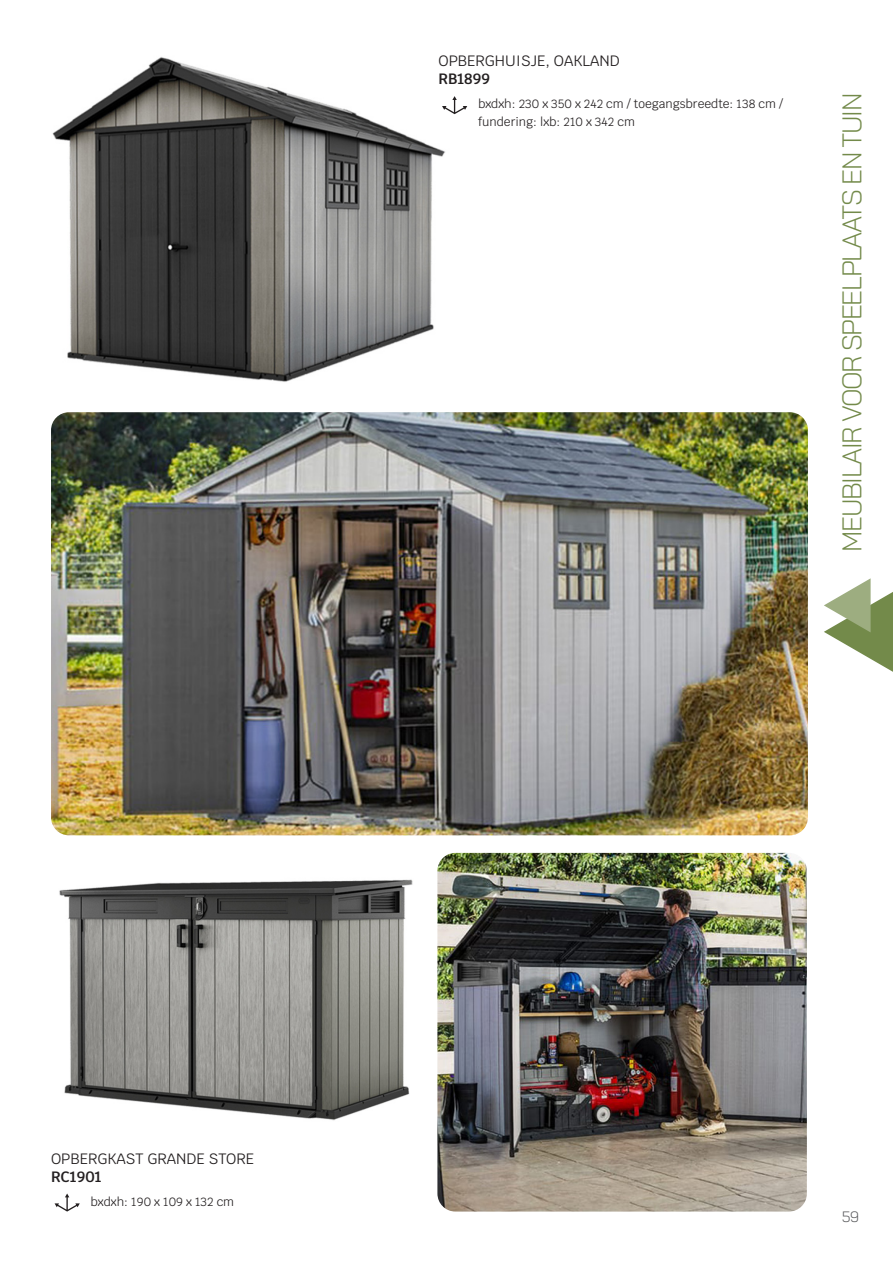
<style>
.page{position:relative;width:893px;height:1263px;background:#fff}
.page>*{position:absolute;margin:0;border:0;box-sizing:border-box;transform-origin:0 0}
.t1{font:300 27px "Bai Jamjuree";letter-spacing:-.05em;color:#738a4a}
.t2{font:15px "Krub";color:#231f20}
.t3{font:600 15px "Krub";color:#231f20}
.t4{font:300 15px "Bai Jamjuree";color:#57585a}
.t5{font:12px/18px "Krub";color:#231f20}
</style>
<div class="page">
<svg style="left:824px;top:578px;width:69px;height:94px"></svg>
<img style="left:52px;top:57px;width:416px;height:325px">
<img style="left:59px;top:879px;width:354px;height:242px">
<svg style="left:442px;top:96px;width:25px;height:18px"></svg>
<svg style="left:55px;top:1193px;width:25px;height:18px"></svg>
<img style="left:437px;top:853px;width:370px;height:358px">
<img style="left:51px;top:412px;width:757px;height:423px">
<p class="t2" style="left:438px;top:48px;width:183px">OPBERGHUISJE, OAKLAND</p>
<p class="t3" style="left:438px;top:70px;width:53px">RB1899</p>
<p class="t5" style="left:478px;top:95px;width:307px">bxdxh: 230 x 350 x 242 cm / toegangsbreedte: 138 cm / fundering: lxb: 210 x 342 cm</p>
<h1 class="t1" style="left:829px;top:552px;width:460px;rotate:-90deg">MEUBILAIR VOOR SPEELPLAATS EN TUIN</h1>
<p class="t2" style="left:51px;top:1145px;width:205px">OPBERGKAST GRANDE STORE</p>
<p class="t3" style="left:51px;top:1167px;width:52px">RC1901</p>
<p class="t5" style="left:91px;top:1192px;width:145px">bxdxh: 190 x 109 x 132 cm</p>
<p class="t4" style="left:842px;top:1204px;width:19px">59</p>
</div>
